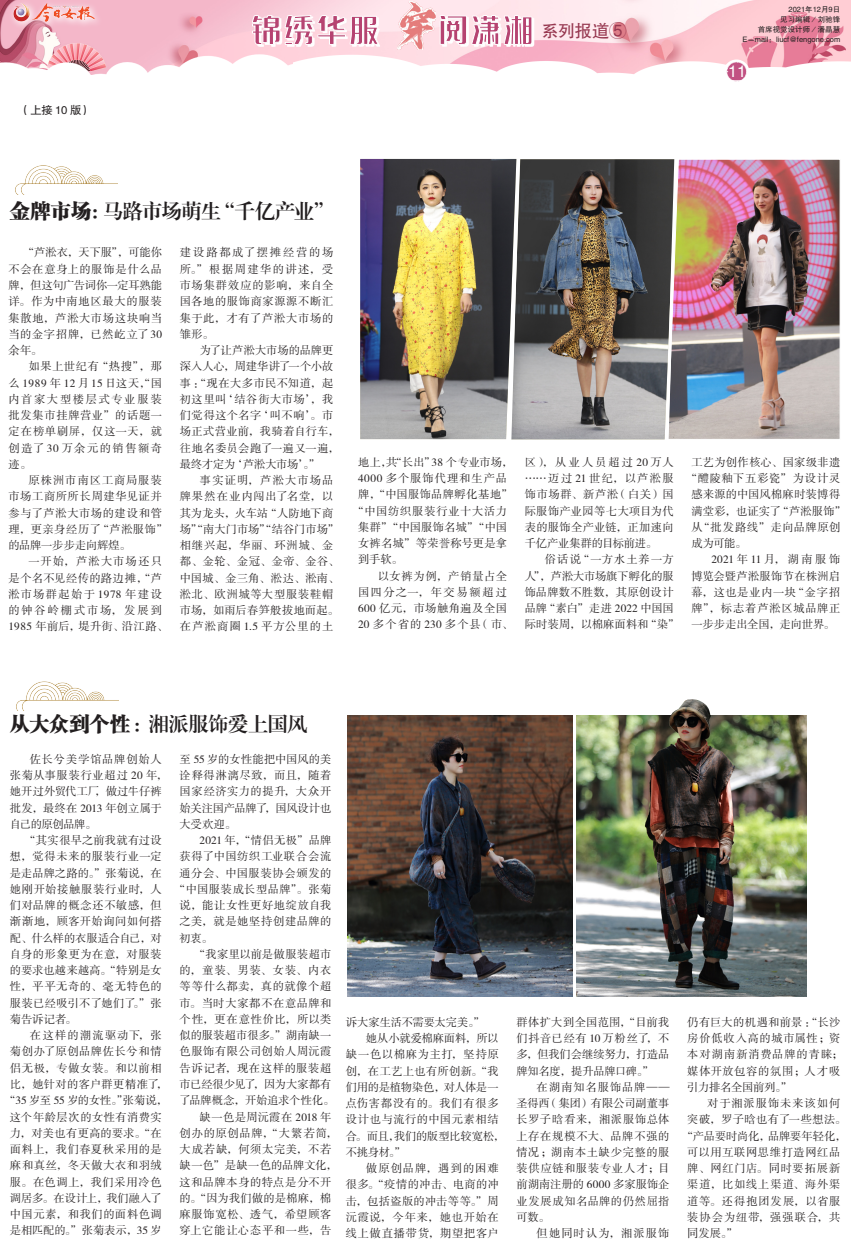
<style>
.page{position:relative;width:851px;height:1241px;background:#fff}
.page>*{position:absolute;margin:0;border:0;box-sizing:border-box;transform-origin:0 0}
.正文{font:20px "FZXBSJW GB1 0";letter-spacing:-.015em;color:#231f20}
.t1{font:17.5px "FZHTJW GB1 0";letter-spacing:-.035em;color:#973850}
.正文-2{font:16.25px "FZHTJW GB1 0";color:#fff}
.正文-3{font:11.25px/16.2px "FZSSJW GB1 0";letter-spacing:.04em;color:#231f20;text-align:justify}
.正文-4{font:11.25px/16.2px "FZSSJW GB1 0";letter-spacing:.015em;color:#231f20}
.正文-5{font:11.25px/16.2px "FZSSJW GB1 0";letter-spacing:.085em;color:#231f20}
.正文-6{font:11.25px/16.2px "FZSSJW GB1 0";letter-spacing:.065em;color:#231f20}
.正文-7{font:11.25px/16.2px "FZSSJW GB1 0";letter-spacing:.02em;color:#231f20}
.正文-8{font:11.25px "FZSSJW GB1 0";letter-spacing:-.01em;color:#231f20}
.正文-9{font:11.25px "FZSSJW GB1 0";letter-spacing:.07em;color:#231f20}
.正文-10{font:11.25px "FZSSJW GB1 0";letter-spacing:-.015em;color:#231f20}
.正文-11{font:11.25px "FZSSJW GB1 0";letter-spacing:.08em;color:#231f20}
.正文-12{font:11.25px "FZSSJW GB1 0";letter-spacing:.06em;color:#231f20}
.正文-13{font:11.25px "FZSSJW GB1 0";letter-spacing:.1em;color:#231f20}
.正文-14{font:11.25px "FZSSJW GB1 0";letter-spacing:.01em;color:#231f20}
.正文-15{font:11.25px "FZHTJW GB1 0";color:#231f20}
.t2{font:7.5px "FZHTJW GB1 0";color:#231f20}
.s1{font-family:"FZCSK GBK1 0"}
</style>
<div class="page">
<img style="left:1px;top:0;width:849px;height:42px">
<svg style="left:7px;top:0;width:20px;height:31px"></svg>
<img style="left:13px;top:3px;width:14px;height:18px">
<svg style="left:27px;top:0;width:76px;height:31px;background:#f1b4be"></svg>
<img style="left:32px;top:3px;width:21px;height:17px">
<img style="left:0;top:42px;width:289px;height:33px">
<img style="left:419px;top:41px;width:431px;height:33px">
<div style="left:723px;top:59px;width:26px;height:27px;background:#fff;border-radius:50%"></div>
<svg style="left:726px;top:61px;width:21px;height:21px"></svg>
<svg style="left:252px;top:2px;width:280px;height:63px"></svg>
<img style="left:15px;top:165px;width:102px;height:30px">
<img style="left:16px;top:681px;width:103px;height:29px">
<img style="left:360px;top:159px;width:147px;height:280px">
<img style="left:521px;top:159px;width:143px;height:280px">
<img style="left:678px;top:159px;width:162px;height:280px">
<svg style="left:507px;top:158px;width:14px;height:282px"></svg>
<svg style="left:664px;top:159px;width:14px;height:281px"></svg>
<img style="left:347px;top:715px;width:225px;height:281px">
<img style="left:576px;top:715px;width:230px;height:281px">
<img style="left:666px;top:699px;width:44px;height:28px">
<p class="正文-15" style="left:19px;top:104px;width:73px">（上接 10 版）</p>
<p class="t1" style="left:541px;top:21px;width:87px">系列报道⑤</p>
<p class="t2" style="left:788px;top:5px;width:53px">2021年12月9日</p>
<p class="t2" style="left:780px;top:15px;width:61px">见习编辑／刘驰锋</p>
<p class="t2" style="left:757px;top:25px;width:84px">首席视觉设计师／潘晶慧</p>
<p class="t2" style="left:742px;top:35px;width:99px">E－mail：liucf@fengone.com</p>
<p class="正文-2" style="left:728px;top:62px;width:20px">11</p>
<p class="正文" style="left:10px;top:200px;width:325px"><span class="s1">金牌市场：</span>马路市场萌生“千亿产业”</p>
<p class="正文-3" style="left:9px;top:245px;width:155px;text-indent:14px">“芦淞衣，天下服”，可能你不会在意身上的服饰是什么品牌，但这句广告词你一定耳熟能详。作为中南地区最大的服装集散地，芦淞大市场这块响当当的金字招牌，已然屹立了30余年。</p>
<p class="正文-3" style="left:9px;top:359px;width:155px;text-indent:20px">如果上世纪有“热搜”，那么 1989 年 12 月15 日这天，“国内首家大型楼层式专业服装批发集市挂牌营业”的话题一定在榜单刷屏，仅这一天，就创造了30 万余元的销售额奇迹。</p>
<p class="正文-3" style="left:9px;top:472px;width:161px;text-align:left;text-indent:20px">原株洲市南区工商局服装市场工商所所长周建华见证并参与了芦淞大市场的建设和管理，更亲身经历了“芦淞服饰”的品牌一步步走向辉煌。</p>
<p class="正文-5" style="left:9px;top:554px;width:161px;text-indent:20px">一开始，芦淞大市场还只是个名不见经传的路边摊，“芦淞市场群起始于 1978 年建设的钟谷岭棚式市场，发展到<br>1985 年前后，堤升街、沿江路、</p>
<p class="正文-3" style="left:180px;top:245px;width:155px">建设路都成了摆摊经营的场所。”根据周建华的讲述，受市场集群效应的影响，来自全国各地的服饰商家源源不断汇集于此，才有了芦淞大市场的雏形。</p>
<p class="正文-4" style="left:180px;top:342px;width:161px;text-indent:20px">为了让芦淞大市场的品牌更深入人心，周建华讲了一个小故事：“现在大多市民不知道，起初这里叫‘结谷街大市场’，我们觉得这个名字‘叫不响’。市场正式营业前，我骑着自行车，往地名委员会跑了一遍又一遍，最终才定为‘芦淞大市场’。”</p>
<p class="正文-3" style="left:180px;top:472px;width:161px;text-align:left;text-indent:20px">事实证明，芦淞大市场品牌果然在业内闯出了名堂，以其为龙头，火车站“人防地下商场”“南大门市场”“结谷门市场”相继兴起，华丽、环洲城、金都、金轮、金冠、金帝、金谷、中国城、金三角、淞达、淞南、淞北、欧洲城等大型服装鞋帽市场，如雨后春笋般拔地而起。在芦淞商圈 1.5 平方公里的土</p>
<p class="正文-14" style="left:358px;top:456px;width:156px">地上，共“长出”38 个专业市场，</p>
<p class="正文-11" style="left:358px;top:472px;width:150px">4000 多个服饰代理和生产品</p>
<p class="正文-3" style="left:358px;top:487px;width:156px">牌，“中国服饰品牌孵化基地”</p>
<p class="正文-12" style="left:352px;top:505px;width:156px">“中国纺织服装行业十大活力</p>
<p class="正文-4" style="left:358px;top:519px;width:150px">集群”“中国服饰名城”“中国</p>
<p class="正文-4" style="left:358px;top:535px;width:150px">女裤名城”等荣誉称号更是拿</p>
<p class="正文-3" style="left:358px;top:552px;width:46px">到手软。</p>
<p class="正文-6" style="left:358px;top:568px;width:156px;text-indent:20px">以女裤为例，产销量占全国四分之一，年交易额超过<br>600 亿元，市场触角遍及全国<br>20 多个省的 230 多个县（市、</p>
<p class="正文-3" style="left:524px;top:454px;width:150px">区），从业人员超过 20万人……迈过 21 世纪，以芦淞服饰市场群、新芦淞（白关）国际服饰产业园等七大项目为代表的服饰全产业链，正加速向千亿产业集群的目标前进。</p>
<p class="正文-4" style="left:524px;top:552px;width:156px;text-indent:20px">俗话说“一方水土养一方人”，芦淞大市场旗下孵化的服饰品牌数不胜数，其原创设计品牌“素白”走进 2022 中国国际时装周，以棉麻面料和“染”</p>
<p class="正文-3" style="left:691px;top:454px;width:150px">工艺为创作核心、国家级非遗</p>
<p class="正文-6" style="left:685px;top:470px;width:156px">“醴陵釉下五彩瓷”为设计灵</p>
<p class="正文-4" style="left:691px;top:487px;width:150px">感来源的中国风棉麻时装博得</p>
<p class="正文-4" style="left:691px;top:503px;width:156px">满堂彩，也证实了“芦淞服饰”</p>
<p class="正文-3" style="left:691px;top:519px;width:150px">从“批发路线”走向品牌原创</p>
<p class="正文-3" style="left:691px;top:535px;width:57px">成为可能。</p>
<p class="正文-3" style="left:691px;top:552px;width:150px;text-indent:20px">2021年11月，湖南服饰博览会暨芦淞服饰节在株洲启幕，这也是业内一块“金字招牌”，标志着芦淞区城品牌正一步步走出全国，走向世界。</p>
<p class="正文" style="left:10px;top:712px;width:299px"><span class="s1">从大众到个性</span>：湘派服饰爱上国风</p>
<p class="正文-7" style="left:10px;top:751px;width:159px;text-indent:20px">佐长兮美学馆品牌创始人张菊从事服装行业超过 20 年，她开过外贸代工厂，做过牛仔裤批发，最终在 2013 年创立属于自己的原创品牌。</p>
<p class="正文-3" style="left:10px;top:832px;width:153px;text-indent:14px">“其实很早之前我就有过设想，觉得未来的服装行业一定是走品牌之路的。”张菊说，在她刚开始接触服装行业时，人们对品牌的概念还不敏感，但渐渐地，顾客开始询问如何搭配、什么样的衣服适合自己，对自身的形象更为在意，对服装的要求也越来越高。“特别是女性，平平无奇的、毫无特色的服装已经吸引不了她们了。”张菊告诉记者。</p>
<p class="正文-13" style="left:30px;top:1029px;width:133px">在这样的潮流驱动下，张</p>
<p class="正文-3" style="left:10px;top:1043px;width:153px">菊创办了原创品牌佐长兮和情</p>
<p class="正文-9" style="left:10px;top:1061px;width:153px">侣无极，专做女装。和以前相</p>
<p class="正文-3" style="left:10px;top:1076px;width:159px">比，她针对的客户群更精准了，</p>
<p class="正文-8" style="left:4px;top:1094px;width:165px">“35 岁至 55 岁的女性。”张菊说，</p>
<p class="正文-3" style="left:10px;top:1108px;width:153px">这个年龄层次的女性有消费实</p>
<p class="正文-7" style="left:10px;top:1125px;width:153px">力，对美也有更高的要求。“在</p>
<p class="正文-3" style="left:10px;top:1141px;width:153px">面料上，我们春夏秋采用的是</p>
<p class="正文-3" style="left:10px;top:1157px;width:153px">麻和真丝，冬天做大衣和羽绒</p>
<p class="正文-3" style="left:10px;top:1173px;width:153px">服。在色调上，我们采用冷色</p>
<p class="正文-10" style="left:10px;top:1191px;width:153px">调居多。在设计上，我们融入了</p>
<p class="正文-3" style="left:10px;top:1206px;width:153px">中国元素，和我们的面料色调</p>
<p class="正文-8" style="left:10px;top:1224px;width:153px">是相匹配的。”张菊表示，35 岁</p>
<p class="正文-3" style="left:179px;top:751px;width:153px">至 55 岁的女性能把中国风的美诠释得淋漓尽致，而且，随着国家经济实力的提升，大众开始关注国产品牌了，国风设计也大受欢迎。</p>
<p class="正文-3" style="left:199px;top:832px;width:133px">2021 年，“情侣无极”品牌</p>
<p class="正文-3" style="left:179px;top:848px;width:153px">获得了中国纺织工业联合会流</p>
<p class="正文-3" style="left:179px;top:865px;width:153px">通分会、中国服装协会颁发的</p>
<p class="正文-3" style="left:174px;top:881px;width:159px">“中国服装成长型品牌”。张菊</p>
<p class="正文-6" style="left:179px;top:897px;width:153px">说，能让女性更好地绽放自我</p>
<p class="正文-3" style="left:179px;top:913px;width:153px">之美，就是她坚持创建品牌的</p>
<p class="正文-3" style="left:179px;top:930px;width:35px">初衷。</p>
<p class="正文-3" style="left:179px;top:946px;width:156px;text-align:left;text-indent:14px">“我家里以前是做服装超市的，童装、男装、女装、内衣等等什么都卖，真的就像个超市。当时大家都不在意品牌和个性，更在意性价比，所以类似的服装超市很多。”湖南缺一色服饰有限公司创始人周沅霞告诉记者，现在这样的服装超市已经很少见了，因为大家都有了品牌概念，开始追求个性化。</p>
<p class="正文-3" style="left:179px;top:1108px;width:159px;text-align:left;text-indent:20px">缺一色是周沅霞在 2018 年创办的原创品牌，“大繁若简，大成若缺，何须太完美，不若缺一色”是缺一色的品牌文化，这和品牌本身的特点是分不开的。“因为我们做的是棉麻，棉麻服饰宽松、透气，希望顾客穿上它能让心态平和一些，告</p>
<p class="正文-8" style="left:345px;top:1015px;width:141px">诉大家生活不需要太完美。”</p>
<p class="正文-3" style="left:345px;top:1030px;width:160px;text-align:left;text-indent:20px">她从小就爱棉麻面料，所以缺一色以棉麻为主打，坚持原创，在工艺上也有所创新。“我们用的是植物染色，对人体是一点伤害都没有的。我们有很多设计也与流行的中国元素相结合。而且，我们的版型比较宽松，不挑身材。”</p>
<p class="正文-3" style="left:345px;top:1160px;width:154px;text-indent:20px">做原创品牌，遇到的困难很多。“疫情的冲击、电商的冲击，包括盗版的冲击等等。”周沅霞说，今年来，她也开始在线上做直播带货，期望把客户</p>
<p class="正文-3" style="left:516px;top:1014px;width:154px">群体扩大到全国范围，“目前我们抖音已经有 10 万粉丝了，不多，但我们会继续努力，打造品牌知名度，提升品牌口碑。”</p>
<p class="正文-3" style="left:516px;top:1079px;width:154px;text-indent:20px">在湖南知名服饰品牌——圣得西（集团）有限公司副董事长罗子晗看来，湘派服饰总体上存在规模不大、品牌不强的情况；湖南本土缺少完整的服装供应链和服装专业人才；目前湖南注册的 6000 多家服饰企业发展成知名品牌的仍然屈指可数。</p>
<p class="正文-13" style="left:536px;top:1227px;width:134px">但她同时认为，湘派服饰</p>
<p class="正文-3" style="left:687px;top:1014px;width:157px;text-align:left">仍有巨大的机遇和前景：“长沙房价低收入高的城市属性；资本对湖南新消费品牌的青睐；媒体开放包容的氛围；人才吸引力排名全国前列。”</p>
<p class="正文-5" style="left:707px;top:1095px;width:134px">对于湘派服饰未来该如何</p>
<p class="正文-3" style="left:687px;top:1111px;width:160px">突破，罗子晗也有了一些想法。</p>
<p class="正文-10" style="left:681px;top:1129px;width:166px">“产品要时尚化，品牌要年轻化，</p>
<p class="正文-3" style="left:687px;top:1144px;width:154px">可以用互联网思维打造网红品</p>
<p class="正文-12" style="left:687px;top:1162px;width:154px">牌、网红门店。同时要拓展新</p>
<p class="正文-9" style="left:687px;top:1178px;width:154px">渠道，比如线上渠道、海外渠</p>
<p class="正文-9" style="left:687px;top:1194px;width:154px">道等。还得抱团发展，以省服</p>
<p class="正文-11" style="left:687px;top:1210px;width:154px">装协会为纽带，强强联合，共</p>
<p class="正文-3" style="left:687px;top:1225px;width:52px">同发展。”</p>
</div>
